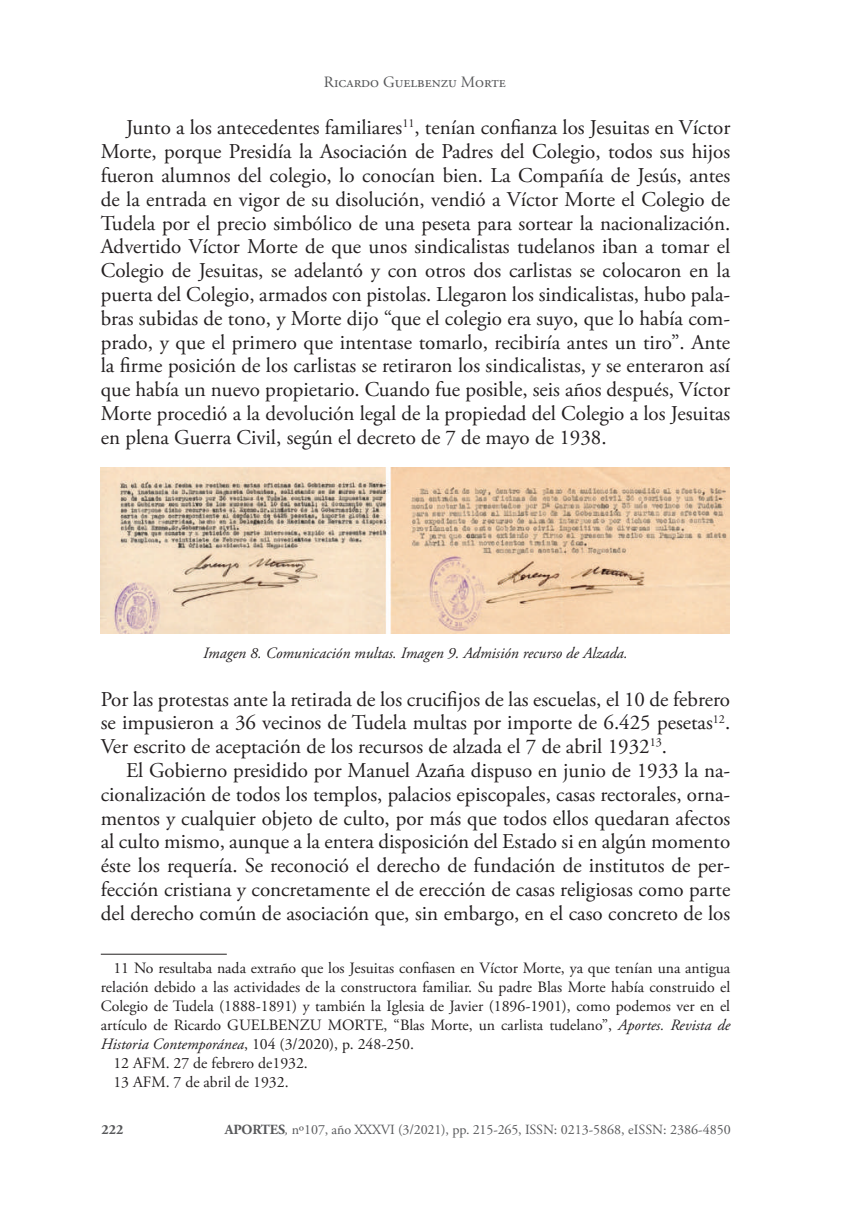
<style>
.page{position:relative;width:843px;height:1211px;background:#fff}
.page>*{position:absolute;margin:0;border:0;box-sizing:border-box;transform-origin:0 0}
.t1{font:21px/23.8px "Adobe Garamond Pro";letter-spacing:-.005em;color:#231f20;text-align:justify}
.t2{font:15.75px "Adobe Garamond Pro";color:#231f20}
.t3{font:italic 15.75px "Adobe Garamond Pro";color:#231f20}
.t4{font:15.75px "Adobe Garamond Pro";color:#57585a}
.t5{font:14px "Adobe Garamond Pro";letter-spacing:-.005em;color:#57585a}
.t6{font:700 14px "Adobe Garamond Pro";color:#57585a}
.s1{font-style:italic}
.s2{font-weight:700}
</style>
<div class="page">
<hr style="left:101px;top:954px;width:126px;height:1px;background:#231f20">
<img style="left:101px;top:467px;width:629px;height:166px">
<p class="t4" style="left:324px;top:72px;width:183px">Ricardo Guelbenzu Morte</p>
<p class="t1" style="left:101px;top:117px;width:631px;text-indent:25px">Junto a los antecedentes familiares<sup>11</sup>, tenían confianza los Jesuitas en Víctor Morte, porque Presidía la Asociación de Padres del Colegio, todos sus hijos fueron alumnos del colegio, lo conocían bien. La Compañía de Jesús, antes de la entrada en vigor de su disolución, vendió a Víctor Morte el Colegio de Tudela por el precio simbólico de una peseta para sortear la nacionalización.<br>Advertido Víctor Morte de que unos sindicalistas tudelanos iban a tomar el Colegio de Jesuitas, se adelantó y con otros dos carlistas se colocaron en la puerta del Colegio, armados con pistolas. Llegaron los sindicalistas, hubo pala&shy;bras subidas de tono, y Morte dijo “que el colegio era suyo, que lo había com&shy;prado, y que el primero que intentase tomarlo, recibiría antes un tiro”. Ante la firme posición de los carlistas se retiraron los sindicalistas, y se enteraron así que había un nuevo propietario. Cuando fue posible, seis años después, Víctor Morte procedió a la devolución legal de la propiedad del Colegio a los Jesuitas en plena Guerra Civil, según el decreto de 7 de mayo de 1938.</p>
<p class="t3" style="left:203px;top:644px;width:426px">Imagen 8. Comunicación multas. Imagen 9. Admisión recurso de Alzada.</p>
<p class="t1" style="left:101px;top:688px;width:631px">Por las protestas ante la retirada de los crucifijos de las escuelas, el 10 de febrero se impusieron a 36 vecinos de Tudela multas por importe de 6.425 pesetas<sup>12</sup>.<br>Ver escrito de aceptación de los recursos de alzada el 7 de abril 1932<sup>13</sup>.</p>
<p class="t1" style="left:101px;top:759px;width:631px;text-indent:25px">El Gobierno presidido por Manuel Azaña dispuso en junio de 1933 la na&shy;cionalización de todos los templos, palacios episcopales, casas rectorales, orna&shy;mentos y cualquier objeto de culto, por más que todos ellos quedaran afectos al culto mismo, aunque a la entera disposición del Estado si en algún momento éste los requería. Se reconoció el derecho de fundación de institutos de per&shy;fección cristiana y concretamente el de erección de casas religiosas como parte del derecho común de asociación que, sin embargo, en el caso concreto de los</p>
<p class="t2" style="left:113px;top:959px;width:618px">11 No resultaba nada extraño que los Jesuitas confiasen en Víctor Morte, ya que tenían una antigua</p>
<p class="t2" style="left:101px;top:977px;width:631px">relación debido a las actividades de la constructora familiar. Su padre Blas Morte había construido el</p>
<p class="t2" style="left:101px;top:996px;width:631px">Colegio de Tudela (1888-1891) y también la Iglesia de Javier (1896-1901), como podemos ver en el</p>
<p class="t2" style="left:101px;top:1015px;width:631px">artículo de Ricardo GUELBENZU MORTE, “Blas Morte, un carlista tudelano”, <span class="s1">Aportes. Revista de</span></p>
<p class="t2" style="left:101px;top:1034px;width:315px"><span class="s1">Historia Contemporánea</span>, 104 (3/2020), p. 248-250.</p>
<p class="t2" style="left:113px;top:1053px;width:196px">12 AFM. 27 de febrero de1932.</p>
<p class="t2" style="left:113px;top:1072px;width:177px">13 AFM. 7 de abril de 1932.</p>
<p class="t6" style="left:102px;top:1121px;width:23px">222</p>
<p class="t5" style="left:225px;top:1121px;width:507px"><span class="s2">APORTES</span><span class="s1">,</span> nº107, año XXXVI (3/2021), pp. 215-265, ISSN: 0213-5868, eISSN: 2386-4850</p>
</div>
